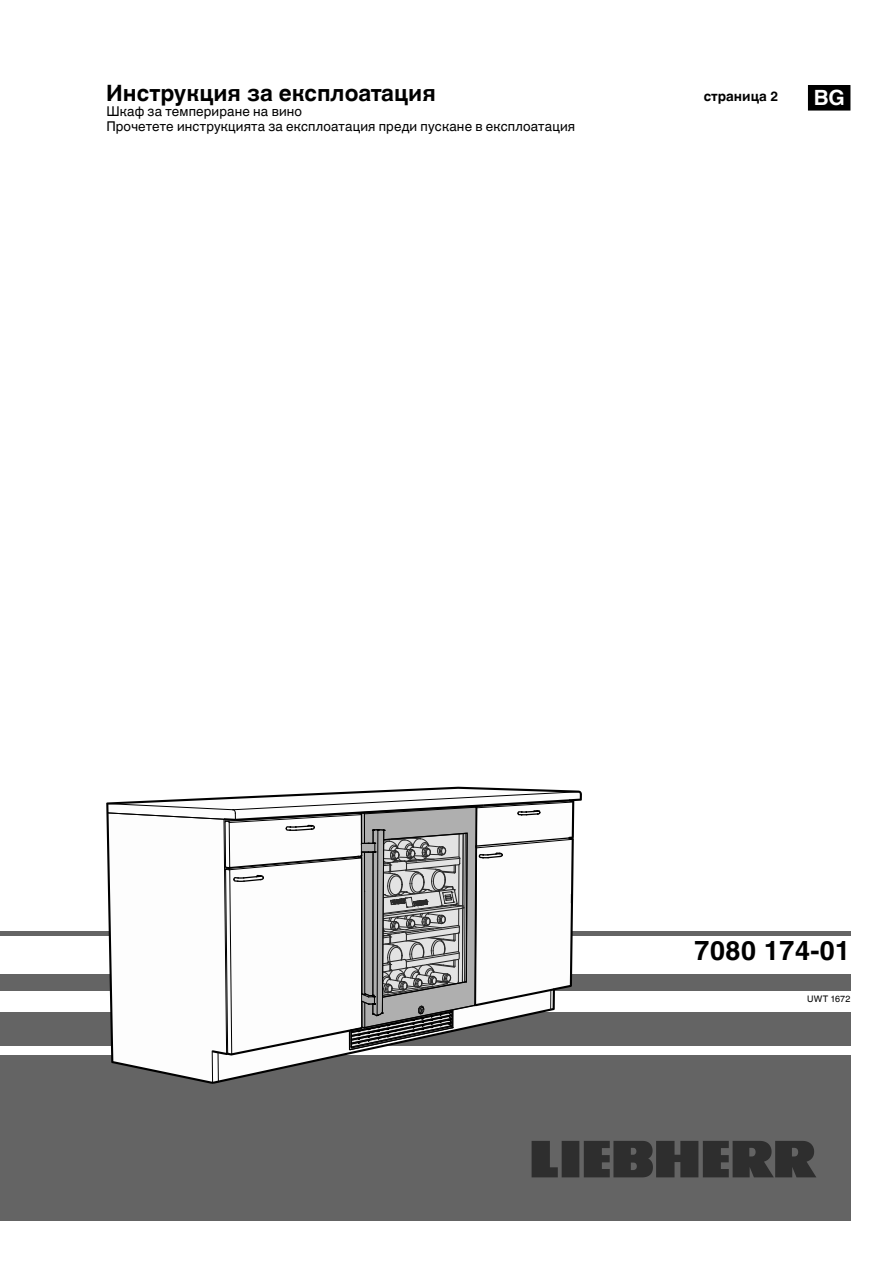
<style>
.page{position:relative;width:893px;height:1263px;background:#fff}
.page>*{position:absolute;margin:0;border:0;box-sizing:border-box;transform-origin:0 0}
.t1{font:700 27px "Helvetica Linotype";color:#000}
.t2{font:700 22.5px "Helvetica Linotype";color:#000}
.t3{font:700 21px "Helvetica Linotype";color:#fff}
.t4{font:13.5px/15.1px "Helvetica Linotype";letter-spacing:.01em;color:#000}
.t5{font:700 13.5px "Helvetica Linotype";color:#000}
.t6{font:9px "Helvetica Linotype";letter-spacing:.015em;color:#000}
</style>
<div class="page">
<div style="left:0;top:1054px;width:850px;height:166px;background:#646464"></div>
<div style="left:0;top:1012px;width:850px;height:34px;background:#646464"></div>
<div style="left:0;top:974px;width:850px;height:17px;background:#646464"></div>
<hr style="left:0;top:931px;width:850px;height:4px;background:#646464">
<svg style="left:107px;top:786px;width:472px;height:297px"></svg>
<svg style="left:532px;top:1141px;width:284px;height:36px"></svg>
<div style="left:809px;top:86px;width:41px;height:24px;background:#000"></div>
<div style="left:808px;top:85px;width:42px;height:26px;border:2px solid #000"></div>
<h2 class="t2" style="left:106px;top:80px;width:331px">Инструкция за експлоатация</h2>
<p class="t5" style="left:704px;top:89px;width:76px">страница 2</p>
<p class="t4" style="left:106px;top:104px;width:470px">Шкаф за темпериране на вино<br>Прочетете инструкцията за експлоатация преди пускане в експлоатация</p>
<h3 class="t3" style="left:814px;top:86px;width:33px">BG</h3>
<h1 class="t1" style="left:694px;top:935px;width:158px">7080 174-01</h1>
<p class="t6" style="left:807px;top:994px;width:45px">UWT 1672</p>
</div>
